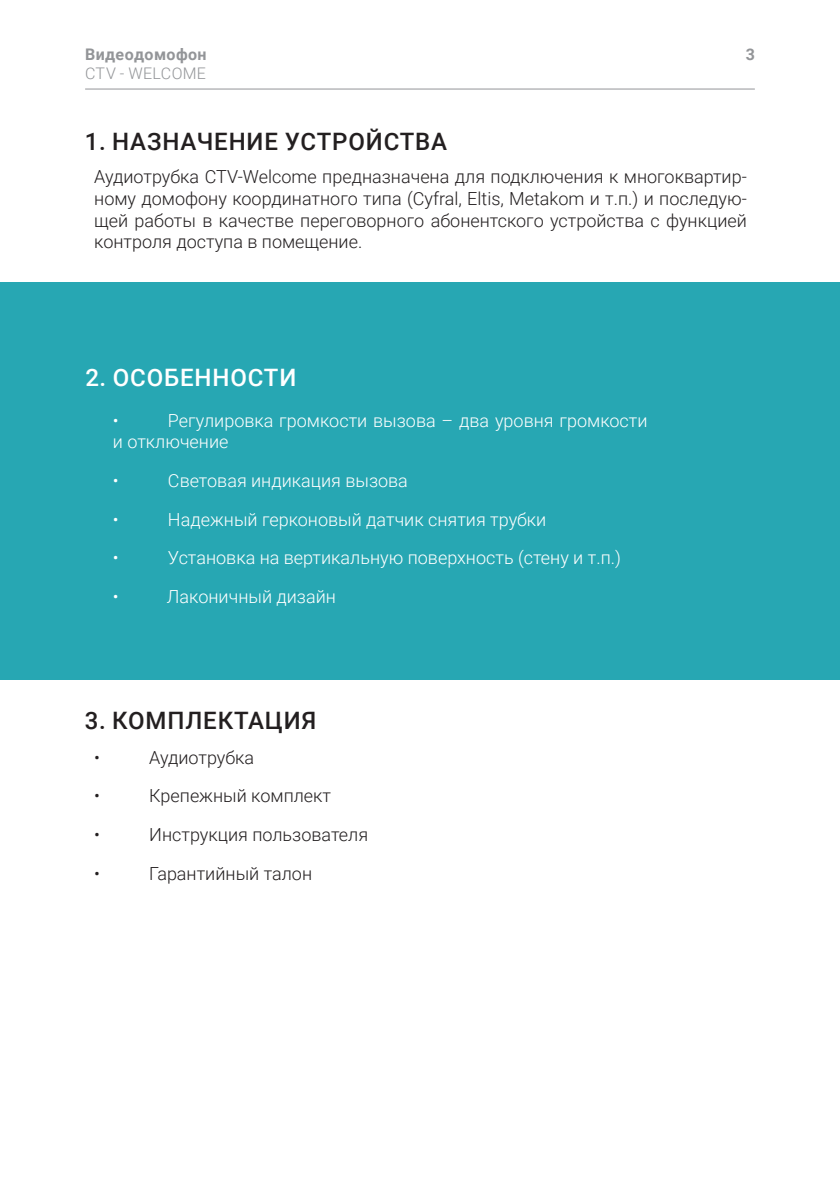
<style>
.page{position:relative;width:840px;height:1191px;background:#fff}
.page>*{position:absolute;margin:0;border:0;box-sizing:border-box;transform-origin:0 0}
.Заголовок{font:500 24px "Roboto";letter-spacing:.035em;color:#231f20}
.Заголовок-2{font:500 24px "Roboto";letter-spacing:.035em;color:#fff}
.Просто_текст{font:300 18px/21.6px "Roboto";color:#231f20;text-align:justify}
.Просто_текст-2{font:300 18px/21.6px "Roboto";color:#fff}
.t1{font:700 16px "Roboto";letter-spacing:.025em;color:#939598}
.t2{font:300 16px "Roboto";letter-spacing:.02em;color:#939598}
</style>
<div class="page">
<hr style="left:85px;top:89px;width:669px;height:1px;background:#939598">
<div style="left:0;top:282px;width:839px;height:397px;background:#27a7b3"></div>
<p class="t1" style="left:85px;top:43px;width:123px">Видеодомофон</p>
<p class="t2" style="left:85px;top:62px;width:122px">CTV - WELCOME</p>
<p class="Заголовок" style="left:85px;top:124px;width:363px">1. НАЗНАЧЕНИЕ УСТРОЙСТВА</p>
<p class="t1" style="left:745px;top:43px;width:11px">3</p>
<p class="Просто_текст" style="left:94px;top:165px;width:653px">Аудиотрубка CTV-Welcome предназначена для подключения к многоквартир&shy;ному домофону координатного типа (Cyfral, Eltis, Metakom и т.п.) и последую&shy;щей работы в качестве переговорного абонентского устройства с функцией контроля доступа в помещение.</p>
<p class="Заголовок-2" style="left:85px;top:360px;width:212px">2. ОСОБЕННОСТИ</p>
<p class="Просто_текст-2" style="left:113px;top:409px;width:7px">•</p>
<p class="Просто_текст-2" style="left:113px;top:409px;width:536px;text-indent:55px">Регулировка громкости вызова – два уровня громкости и отключение</p>
<p class="Просто_текст-2" style="left:113px;top:469px;width:7px">•</p>
<p class="Просто_текст-2" style="left:168px;top:469px;width:241px">Световая индикация вызова</p>
<p class="Просто_текст-2" style="left:113px;top:507px;width:7px">•</p>
<p class="Просто_текст-2" style="left:168px;top:507px;width:380px">Надежный герконовый датчик снятия трубки</p>
<p class="Просто_текст-2" style="left:113px;top:546px;width:7px">•</p>
<p class="Просто_текст-2" style="left:168px;top:546px;width:454px">Установка на вертикальную поверхность (стену и т.п.)</p>
<p class="Просто_текст-2" style="left:113px;top:585px;width:7px">•</p>
<p class="Просто_текст-2" style="left:167px;top:585px;width:170px">Лаконичный дизайн</p>
<p class="Заголовок" style="left:85px;top:704px;width:233px">3. КОМПЛЕКТАЦИЯ</p>
<p class="Просто_текст" style="left:94px;top:746px;width:7px">•</p>
<p class="Просто_текст" style="left:149px;top:746px;width:106px">Аудиотрубка</p>
<p class="Просто_текст" style="left:94px;top:784px;width:7px">•</p>
<p class="Просто_текст" style="left:149px;top:784px;width:183px">Крепежный комплект</p>
<p class="Просто_текст" style="left:94px;top:823px;width:7px">•</p>
<p class="Просто_текст" style="left:149px;top:823px;width:220px">Инструкция пользователя</p>
<p class="Просто_текст" style="left:94px;top:862px;width:7px">•</p>
<p class="Просто_текст" style="left:149px;top:862px;width:164px">Гарантийный талон</p>
</div>
